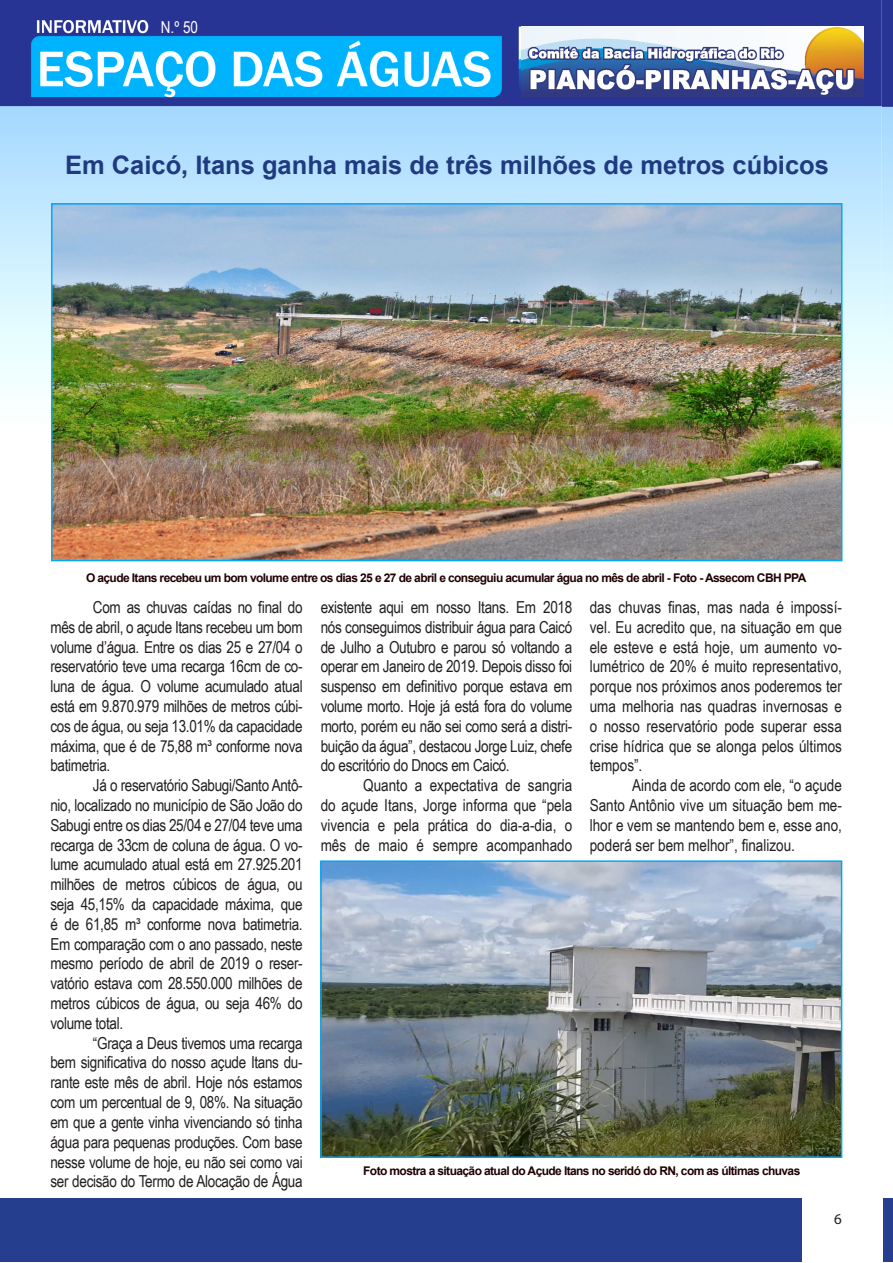
<style>
.page{position:relative;width:893px;height:1263px;background:#fff}
.page>*{position:absolute;margin:0;border:0;box-sizing:border-box;transform-origin:0 0}
.Corpo_do_Texto{font:700 25.5px "Arial";color:#203a7f}
.Corpo_do_Texto-2{font:16.5px/19.8px "Arial Narrow";letter-spacing:-.02em;color:#231f20;text-align:justify}
.t1{font:16.5px "Arial Narrow";color:#fff}
.t2{font:15px "Myriad Pro";color:#231f20}
.t3{font:700 12px "Arial";letter-spacing:-.05em;color:#1f0000}
</style>
<div class="page">
<img style="left:0;top:0;width:880px;height:1158px">
<img style="left:521px;top:26px;width:342px;height:71px">
<div style="left:0;top:1198px;width:801px;height:63px;background:#253f8e"></div>
<img style="left:54px;top:206px;width:785px;height:352px">
<div style="left:51px;top:203px;width:791px;height:358px;border:2px solid #00a9f9"></div>
<img style="left:880px;top:0;width:13px;height:392px">
<div style="left:883px;top:1198px;width:10px;height:64px;background:#253f8e"></div>
<img style="left:323px;top:863px;width:516px;height:292px">
<div style="left:320px;top:860px;width:522px;height:298px;border:2px solid #00a9f9"></div>
<p class="t1" style="left:161px;top:15px;width:39px">N.º 50</p>
<p class="Corpo_do_Texto" style="left:65px;top:149px;width:765px">Em Caicó, Itans ganha mais de três milhões de metros cúbicos</p>
<p class="t3" style="left:86px;top:570px;width:722px">O açude Itans recebeu um bom volume entre os dias 25 e 27 de abril e conseguiu acumular água no mês de abril - Foto - Assecom CBH PPA</p>
<p class="Corpo_do_Texto-2" style="left:50px;top:597px;width:254px;text-indent:43px">Com as chuvas caídas no final do mês de abril, o açude Itans recebeu um bom volume d’água. Entre os dias 25 e 27/04 o reservatório teve uma recarga 16cm de co&shy;luna de água. O volume acumulado atual está em 9.870.979 milhões de metros cúbi&shy;cos de água, ou seja 13.01% da capacidade máxima, que é de 75,88 m³ conforme nova batimetria.</p>
<p class="Corpo_do_Texto-2" style="left:50px;top:775px;width:254px;text-indent:43px">Já o reservatório Sabugi/Santo Antô&shy;nio, localizado no município de São João do Sabugi entre os dias 25/04 e 27/04 teve uma recarga de 33cm de coluna de água. O vo&shy;lume acumulado atual está em 27.925.201 milhões de metros cúbicos de água, ou seja 45,15% da capacidade máxima, que é de 61,85 m³ conforme nova batimetria.<br>Em comparação com o ano passado, neste mesmo período de abril de 2019 o reser&shy;vatório estava com 28.550.000 milhões de metros cúbicos de água, ou seja 46% do volume total.</p>
<p class="Corpo_do_Texto-2" style="left:50px;top:1032px;width:254px;text-indent:43px">“Graça a Deus tivemos uma recarga bem significativa do nosso açude Itans du&shy;rante este mês de abril. Hoje nós estamos com um percentual de 9, 08%. Na situação em que a gente vinha vivenciando só tinha água para pequenas produções. Com base nesse volume de hoje, eu não sei como vai ser decisão do Termo de Alocação de Água</p>
<p class="Corpo_do_Texto-2" style="left:321px;top:597px;width:253px">existente aqui em nosso Itans. Em 2018 nós conseguimos distribuir água para Caicó de Julho a Outubro e parou só voltando a operar em Janeiro de 2019. Depois disso foi suspenso em definitivo porque estava em volume morto. Hoje já está fora do volume morto, porém eu não sei como será a distri&shy;buição da água”, destacou Jorge Luiz, chefe do escritório do Dnocs em Caicó.</p>
<p class="Corpo_do_Texto-2" style="left:321px;top:775px;width:253px;text-indent:43px">Quanto a expectativa de sangria do açude Itans, Jorge informa que “pela vivencia e pela prática do dia-a-dia, o mês de maio é sempre acompanhado</p>
<p class="Corpo_do_Texto-2" style="left:590px;top:597px;width:254px">das chuvas finas, mas nada é impossí&shy;vel. Eu acredito que, na situação em que ele esteve e está hoje, um aumento vo&shy;lumétrico de 20% é muito representativo, porque nos próximos anos poderemos ter uma melhoria nas quadras invernosas e o nosso reservatório pode superar essa crise hídrica que se alonga pelos últimos tempos”.</p>
<p class="Corpo_do_Texto-2" style="left:590px;top:775px;width:254px;text-indent:43px">Ainda de acordo com ele, “o açude Santo Antônio vive um situação bem me&shy;lhor e vem se mantendo bem e, esse ano, poderá ser bem melhor”, finalizou.</p>
<p class="t3" style="left:363px;top:1163px;width:439px">Foto mostra a situação atual do Açude Itans no seridó do RN, com as últimas chuvas</p>
<p class="t2" style="left:834px;top:1209px;width:9px">6</p>
</div>
